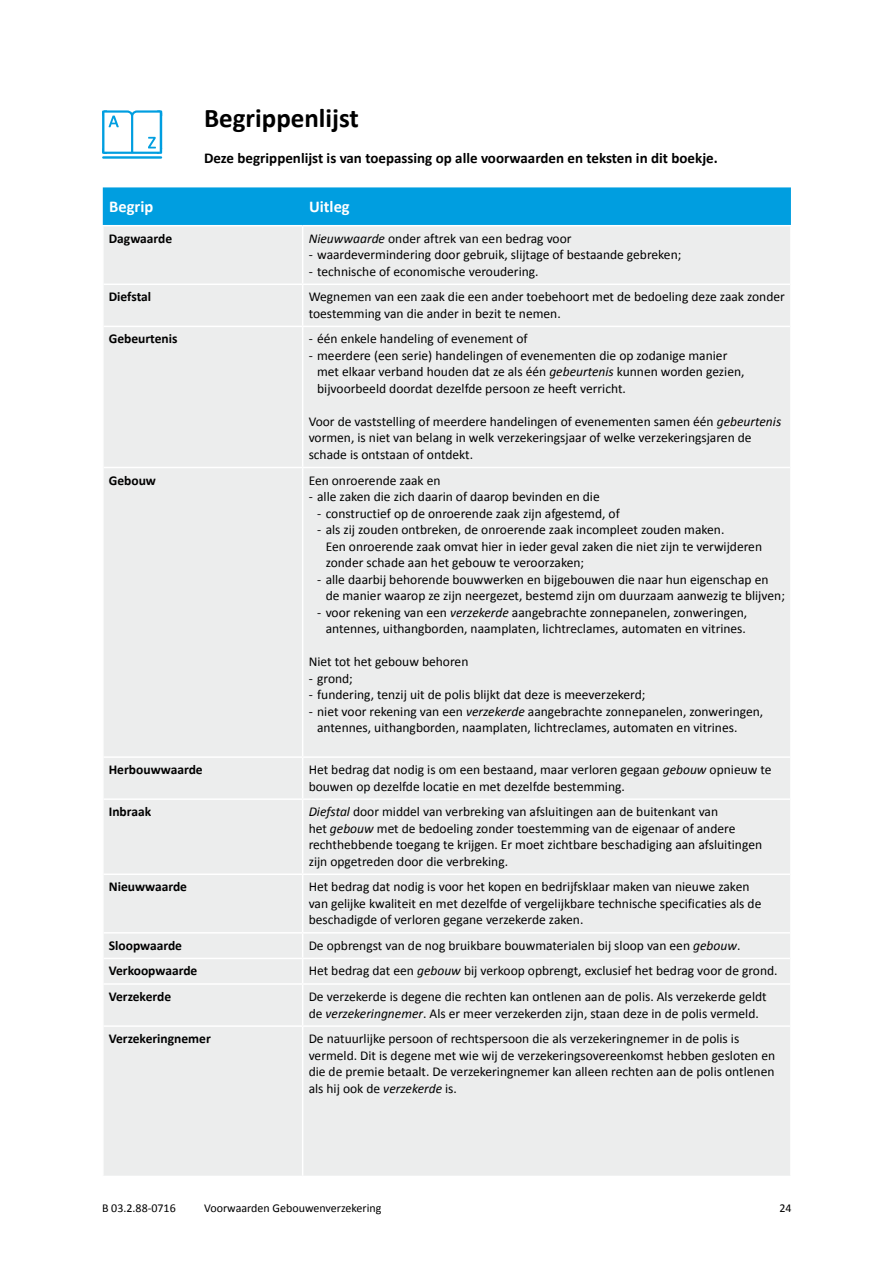
<style>
.page{position:relative;width:893px;height:1263px;background:#fff}
.page>*{position:absolute;margin:0;border:0;box-sizing:border-box;transform-origin:0 0}
.t1{font:700 27px "Calibri";color:#000}
.t2{font:700 16.5px "Calibri";color:#fff}
.t3{font:700 15px "Calibri";color:#000}
.t4{font:13.5px/16.5px "Calibri";color:#000}
.t5{font:700 13.5px "Calibri";color:#000}
.t6{font:12px "Calibri";color:#000}
.s1{font-style:italic}
</style>
<div class="page">
<div style="left:103px;top:187px;width:688px;height:38px;background:#009ee0"></div>
<div style="left:104px;top:226px;width:686px;height:950px;background:#eceded"></div>
<hr style="left:303px;top:284px;width:487px;height:1px;background:#fff">
<hr style="left:303px;top:326px;width:487px;height:1px;background:#fff">
<hr style="left:303px;top:467px;width:487px;height:1px;background:#fff">
<hr style="left:303px;top:756px;width:487px;height:2px;background:#fff">
<hr style="left:303px;top:798px;width:487px;height:2px;background:#fff">
<hr style="left:303px;top:873px;width:487px;height:2px;background:#fff">
<hr style="left:303px;top:932px;width:487px;height:1px;background:#fff">
<hr style="left:303px;top:958px;width:487px;height:1px;background:#fff">
<hr style="left:303px;top:983px;width:487px;height:2px;background:#fff">
<hr style="left:303px;top:1025px;width:487px;height:2px;background:#fff">
<hr style="left:104px;top:284px;width:199px;height:1px;background:#fff">
<hr style="left:104px;top:326px;width:199px;height:1px;background:#fff">
<hr style="left:104px;top:467px;width:199px;height:1px;background:#fff">
<hr style="left:104px;top:756px;width:199px;height:2px;background:#fff">
<hr style="left:104px;top:798px;width:199px;height:2px;background:#fff">
<hr style="left:104px;top:873px;width:199px;height:2px;background:#fff">
<hr style="left:104px;top:932px;width:199px;height:1px;background:#fff">
<hr style="left:104px;top:958px;width:199px;height:1px;background:#fff">
<hr style="left:104px;top:983px;width:199px;height:2px;background:#fff">
<hr style="left:104px;top:1025px;width:199px;height:2px;background:#fff">
<hr style="left:302px;top:226px;width:1px;height:58px;background:#fff">
<hr style="left:302px;top:285px;width:1px;height:41px;background:#fff">
<hr style="left:302px;top:327px;width:1px;height:140px;background:#fff">
<hr style="left:302px;top:468px;width:1px;height:288px;background:#fff">
<hr style="left:302px;top:758px;width:1px;height:40px;background:#fff">
<hr style="left:302px;top:800px;width:1px;height:73px;background:#fff">
<hr style="left:302px;top:875px;width:1px;height:57px;background:#fff">
<svg style="left:302px;top:933px;width:1px;height:50px"></svg>
<hr style="left:302px;top:985px;width:1px;height:40px;background:#fff">
<hr style="left:302px;top:1027px;width:1px;height:149px;background:#fff">
<hr style="left:102px;top:156px;width:60px;height:3px;background:#009ee0">
<svg style="left:102px;top:110px;width:60px;height:44px"></svg>
<h1 class="t1" style="left:204px;top:102px;width:156px">Begrippenlijst</h1>
<p class="t3" style="left:204px;top:149px;width:515px">Deze begrippenlijst is van toepassing op alle voorwaarden en teksten in dit boekje.</p>
<p class="t2" style="left:109px;top:196px;width:46px">Begrip</p>
<p class="t2" style="left:309px;top:196px;width:42px">Uitleg</p>
<p class="t5" style="left:109px;top:230px;width:65px">Dagwaarde</p>
<p class="t4" style="left:309px;top:229px;width:264px"><span class="s1">Nieuwwaarde</span> onder aftrek van een bedrag voor</p>
<p class="t4" style="left:309px;top:246px;width:374px">- waardevermindering door gebruik, slijtage of bestaande gebreken;</p>
<p class="t4" style="left:309px;top:262px;width:231px">- technische of economische veroudering.</p>
<p class="t5" style="left:109px;top:288px;width:44px">Diefstal</p>
<p class="t4" style="left:309px;top:288px;width:478px">Wegnemen van een zaak die een ander toebehoort met de bedoeling deze zaak zonder toestemming van die ander in bezit te nemen.</p>
<p class="t5" style="left:109px;top:331px;width:70px">Gebeurtenis</p>
<p class="t4" style="left:309px;top:330px;width:221px">- één enkele handeling of evenement of</p>
<p class="t4" style="left:317px;top:347px;width:429px;text-indent:-9px">- meerdere (een serie) handelingen of evenementen die op zodanige manier met elkaar verband houden dat ze als één <span class="s1">gebeurtenis</span> kunnen worden gezien, bijvoorbeeld doordat dezelfde persoon ze heeft verricht.</p>
<p class="t4" style="left:309px;top:413px;width:474px">Voor de vaststelling of meerdere handelingen of evenementen samen één <span class="s1">gebeurtenis </span>vormen, is niet van belang in welk verzekeringsjaar of welke verzekeringsjaren de schade is ontstaan of ontdekt.</p>
<p class="t5" style="left:109px;top:472px;width:49px">Gebouw</p>
<p class="t4" style="left:309px;top:471px;width:133px">Een onroerende zaak en</p>
<p class="t4" style="left:309px;top:488px;width:293px">- alle zaken die zich daarin of daarop bevinden en die</p>
<p class="t4" style="left:317px;top:504px;width:304px">- constructief op de onroerende zaak zijn afgestemd, of</p>
<p class="t4" style="left:326px;top:521px;width:438px;text-indent:-9px">- als zij zouden ontbreken, de onroerende zaak incompleet zouden maken.<br>Een onroerende zaak omvat hier in ieder geval zaken die niet zijn te verwijderen zonder schade aan het gebouw te veroorzaken;</p>
<p class="t4" style="left:326px;top:570px;width:461px;text-indent:-9px">- alle daarbij behorende bouwwerken en bijgebouwen die naar hun eigenschap en de manier waarop ze zijn neergezet, bestemd zijn om duurzaam aanwezig te blijven;</p>
<p class="t4" style="left:317px;top:603px;width:432px;text-align:center">- voor rekening van een <span class="s1">verzekerde</span> aangebrachte zonnepanelen, zonweringen, antennes, uithangborden, naamplaten, lichtreclames, automaten en vitrines.</p>
<p class="t4" style="left:309px;top:653px;width:161px">Niet tot het gebouw behoren</p>
<p class="t4" style="left:309px;top:669px;width:46px">- grond;</p>
<p class="t4" style="left:309px;top:686px;width:338px">- fundering, tenzij uit de polis blijkt dat deze is meeverzekerd;</p>
<p class="t4" style="left:317px;top:702px;width:447px;text-indent:-9px">- niet voor rekening van een <span class="s1">verzekerde</span> aangebrachte zonnepanelen, zonweringen, antennes, uithangborden, naamplaten, lichtreclames, automaten en vitrines.</p>
<p class="t5" style="left:109px;top:761px;width:95px">Herbouwwaarde</p>
<p class="t4" style="left:309px;top:761px;width:464px">Het bedrag dat nodig is om een bestaand, maar verloren gegaan <span class="s1">gebouw</span> opnieuw te bouwen op dezelfde locatie en met dezelfde bestemming.</p>
<p class="t5" style="left:109px;top:803px;width:44px">Inbraak</p>
<p class="t4" style="left:309px;top:803px;width:455px"><span class="s1">Diefstal</span> door middel van verbreking van afsluitingen aan de buitenkant van<br>het <span class="s1">gebouw</span> met de bedoeling zonder toestemming van de eigenaar of andere rechthebbende toegang te krijgen. Er moet zichtbare beschadiging aan afsluitingen zijn opgetreden door die verbreking.</p>
<p class="t5" style="left:109px;top:878px;width:80px">Nieuwwaarde</p>
<p class="t4" style="left:309px;top:878px;width:454px">Het bedrag dat nodig is voor het kopen en bedrijfsklaar maken van nieuwe zaken van gelijke kwaliteit en met dezelfde of vergelijkbare technische specificaties als de beschadigde of verloren gegane verzekerde zaken.</p>
<p class="t5" style="left:109px;top:937px;width:75px">Sloopwaarde</p>
<p class="t4" style="left:309px;top:936px;width:433px">De opbrengst van de nog bruikbare bouwmaterialen bij sloop van een <span class="s1">gebouw</span>.</p>
<p class="t5" style="left:109px;top:962px;width:90px">Verkoopwaarde</p>
<p class="t4" style="left:309px;top:962px;width:470px">Het bedrag dat een <span class="s1">gebouw</span> bij verkoop opbrengt, exclusief het bedrag voor de grond.</p>
<p class="t5" style="left:109px;top:988px;width:64px">Verzekerde</p>
<p class="t4" style="left:309px;top:988px;width:460px">De verzekerde is degene die rechten kan ontlenen aan de polis. Als verzekerde geldt de <span class="s1">verzekeringnemer</span>. Als er meer verzekerden zijn, staan deze in de polis vermeld.</p>
<p class="t5" style="left:109px;top:1030px;width:104px">Verzekeringnemer</p>
<p class="t4" style="left:309px;top:1030px;width:468px">De natuurlijke persoon of rechtspersoon die als verzekeringnemer in de polis is vermeld. Dit is degene met wie wij de verzekeringsovereenkomst hebben gesloten en die de premie betaalt. De verzekeringnemer kan alleen rechten aan de polis ontlenen als hij ook de <span class="s1">verzekerde</span> is.</p>
<p class="t6" style="left:102px;top:1200px;width:75px">B 03.2.88-0716</p>
<p class="t6" style="left:204px;top:1200px;width:179px">Voorwaarden Gebouwenverzekering</p>
<p class="t6" style="left:779px;top:1200px;width:14px">24</p>
</div>
